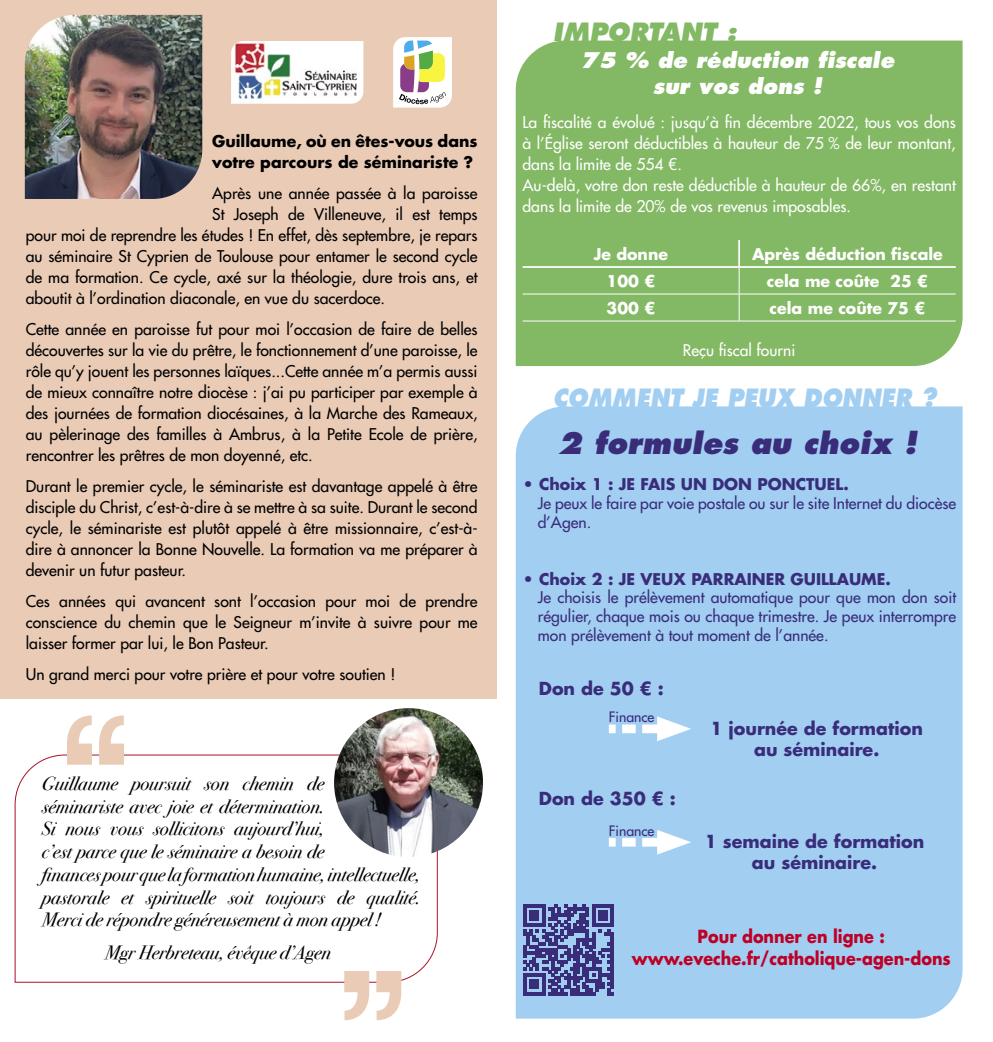
<style>
.page{position:relative;width:993px;height:1042px;background:#fff}
.page>*{position:absolute;margin:0;border:0;box-sizing:border-box;transform-origin:0 0}
.t1{font:190.58px "Helvetica Neue LT Std";color:#e9cbb6;scale:1.18 1}
.t2{font:italic 800 29.05px "Futura Std";color:#392d7a}
.t3{font:italic 800 24.5px "Futura Std";color:#a2cef2;scale:.91 1}
.t4{font:italic 800 24.5px "Futura Std";color:#83b864}
.t5{font:italic 800 21px/25.2px "Futura Std";color:#fff;text-align:center}
.t6{font:italic 19.25px/22.8px "Bodoni Svty Two OSITCTT";color:#000}
.t7{font:700 17.5px/21px "Futura Std";color:#392d7a;text-align:center}
.t8{font:700 17.5px/21px "Futura Std";color:#be0027;text-align:center;scale:.91 1}
.t9{font:500 15.75px/21px "Futura Std";color:#000;text-align:justify}
.t10{font:500 15.75px/21px "Futura Std";color:#fff}
.t11{font:500 15.75px/18.9px "Futura Std";color:#392d7a}
.t12{font:700 15.75px "Futura Std";color:#fff}
.t13{font:700 15.75px "Futura Std";color:#392d7a}
.t14{font:700 15.75px/21px "Futura Std";color:#000}
.t15{font:500 14px "Futura Std";color:#392d7a}
</style>
<div class="page">
<div style="left:0;top:0;width:496px;height:698px;background:#e9cbb6"></div>
<img style="left:25px;top:15px;width:177px;height:184px">
<svg style="left:15px;top:754px;width:422px;height:228px"></svg>
<img style="left:334px;top:708px;width:149px;height:149px;border-radius:74px">
<div style="left:515px;top:41px;width:447px;height:325px;background:#83b864"></div>
<div style="left:515px;top:406px;width:447px;height:612px;background:#a2cef2"></div>
<hr style="left:522px;top:266px;width:217px;height:2px;background:#fff">
<hr style="left:739px;top:266px;width:216px;height:2px;background:#fff">
<hr style="left:522px;top:294px;width:216px;height:1px;background:#fff">
<hr style="left:739px;top:294px;width:216px;height:1px;background:#fff">
<hr style="left:522px;top:321px;width:217px;height:1px;background:#fff">
<hr style="left:739px;top:321px;width:216px;height:1px;background:#fff">
<svg style="left:738px;top:240px;width:1px;height:81px"></svg>
<div style="left:642px;top:838px;width:29px;height:8px;background:#fff"></div>
<svg style="left:657px;top:830px;width:34px;height:24px"></svg>
<div style="left:622px;top:838px;width:13px;height:8px;background:#fff"></div>
<div style="left:608px;top:838px;width:7px;height:8px;background:#fff"></div>
<div style="left:642px;top:724px;width:29px;height:9px;background:#fff"></div>
<svg style="left:657px;top:716px;width:34px;height:25px"></svg>
<div style="left:622px;top:724px;width:13px;height:9px;background:#fff"></div>
<div style="left:608px;top:724px;width:7px;height:9px;background:#fff"></div>
<svg style="left:523px;top:904px;width:90px;height:91px;background:#5e66a5"></svg>
<img style="left:231px;top:41px;width:132px;height:63px">
<svg style="left:393px;top:37px;width:59px;height:71px;background:#d9d7c1"></svg>
<p class="t14" style="left:212px;top:130px;width:267px">Guillaume, où en êtes-vous dans votre parcours de séminariste ?</p>
<p class="t9" style="left:212px;top:183px;width:267px">Après une année passée à la paroisse</p>
<p class="t9" style="left:212px;top:204px;width:267px">St Joseph de Villeneuve, il est temps</p>
<p class="t9" style="left:26px;top:225px;width:453px">pour moi de reprendre les études ! En effet, dès septembre, je repars</p>
<p class="t9" style="left:26px;top:246px;width:453px">au séminaire St Cyprien de Toulouse pour entamer le second cycle</p>
<p class="t9" style="left:26px;top:267px;width:453px">de ma formation. Ce cycle, axé sur la théologie, dure trois ans, et</p>
<p class="t9" style="left:26px;top:288px;width:361px">aboutit à l’ordination diaconale, en vue du sacerdoce.</p>
<p class="t9" style="left:26px;top:319px;width:453px">Cette année en paroisse fut pour moi l’occasion de faire de belles découvertes sur la vie du prêtre, le fonctionnement d’une paroisse, le rôle qu’y jouent les personnes laïques...Cette année m’a permis aussi de mieux connaître notre diocèse : j’ai pu participer par exemple à des journées de formation diocésaines, à la Marche des Rameaux, au pèlerinage des familles à Ambrus, à la Petite Ecole de prière, rencontrer les prêtres de mon doyenné, etc.</p>
<p class="t9" style="left:26px;top:475px;width:453px">Durant le premier cycle, le séminariste est davantage appelé à être disciple du Christ, c’est-à-dire à se mettre à sa suite. Durant le second cycle, le séminariste est plutôt appelé à être missionnaire, c’est-à&shy;dire à annoncer la Bonne Nouvelle. La formation va me préparer à devenir un futur pasteur.</p>
<p class="t9" style="left:26px;top:590px;width:453px">Ces années qui avancent sont l’occasion pour moi de prendre conscience du chemin que le Seigneur m’invite à suivre pour me laisser former par lui, le Bon Pasteur.</p>
<p class="t9" style="left:26px;top:663px;width:371px">Un grand merci pour votre prière et pour votre soutien !</p>
<h1 class="t1" style="left:48px;top:670px;width:82px">‘‘</h1>
<p class="t6" style="left:42px;top:772px;width:379px">Guillaume poursuit son chemin de<br>séminariste avec joie et détermination.<br>Si nous vous sollicitons aujourd’hui,<br>c’est parce que le séminaire a besoin de<br>finances pour que la formation humaine, intellectuelle, pastorale et spirituelle soit toujours de qualité.<br>Merci de répondre généreusement à mon appel !</p>
<p class="t6" style="left:105px;top:941px;width:227px">Mgr Herbreteau, évêque d’Agen</p>
<h1 class="t1" style="left:325px;top:925px;width:82px">’’</h1>
<h3 class="t4" style="left:552px;top:16px;width:185px">IMPORTANT :</h3>
<h3 class="t5" style="left:580px;top:48px;width:315px">75 % de réduction fiscale sur vos dons !</h3>
<p class="t10" style="left:522px;top:112px;width:434px">La fiscalité a évolué : jusqu’à fin décembre 2022, tous vos dons à l’Église seront déductibles à hauteur de 75 % de leur montant, dans la limite de 554 €.<br>Au-delà, votre don reste déductible à hauteur de 66%, en restant dans la limite de 20% de vos revenus imposables.</p>
<p class="t12" style="left:593px;top:244px;width:76px">Je donne</p>
<p class="t12" style="left:751px;top:244px;width:192px">Après déduction fiscale</p>
<p class="t12" style="left:606px;top:271px;width:50px">100 €</p>
<p class="t12" style="left:766px;top:271px;width:163px">cela me coûte 25 €</p>
<p class="t12" style="left:606px;top:298px;width:50px">300 €</p>
<p class="t12" style="left:769px;top:298px;width:157px">cela me coûte 75 €</p>
<p class="t10" style="left:682px;top:340px;width:114px">Reçu fiscal fourni</p>
<h3 class="t3" style="left:552px;top:382px;width:423px">COMMENT JE PEUX DONNER ?</h3>
<h2 class="t2" style="left:557px;top:424px;width:361px">2 formules au choix !</h2>
<p class="t13" style="left:522px;top:474px;width:327px">• Choix 1 : JE FAIS UN DON PONCTUEL.</p>
<p class="t11" style="left:537px;top:494px;width:419px">Je peux le faire par voie postale ou sur le site Internet du diocèse d’Agen.</p>
<p class="t13" style="left:522px;top:568px;width:369px">• Choix 2 : JE VEUX PARRAINER GUILLAUME.</p>
<p class="t11" style="left:537px;top:588px;width:419px;text-align:justify">Je choisis le prélèvement automatique pour que mon don soit régulier, chaque mois ou chaque trimestre. Je peux interrompre mon prélèvement à tout moment de l’année.</p>
<p class="t7" style="left:538px;top:678px;width:126px">Don de 50 € :</p>
<p class="t15" style="left:608px;top:708px;width:47px">Finance</p>
<p class="t7" style="left:538px;top:787px;width:138px">Don de 350 € :</p>
<p class="t15" style="left:608px;top:821px;width:47px">Finance</p>
<p class="t7" style="left:710px;top:717px;width:214px">1 journée de formation au séminaire.</p>
<p class="t7" style="left:704px;top:830px;width:221px">1 semaine de formation au séminaire.</p>
<p class="t8" style="left:631px;top:926px;width:352px">Pour donner en ligne : www.eveche.fr/catholique-agen-dons</p>
</div>
